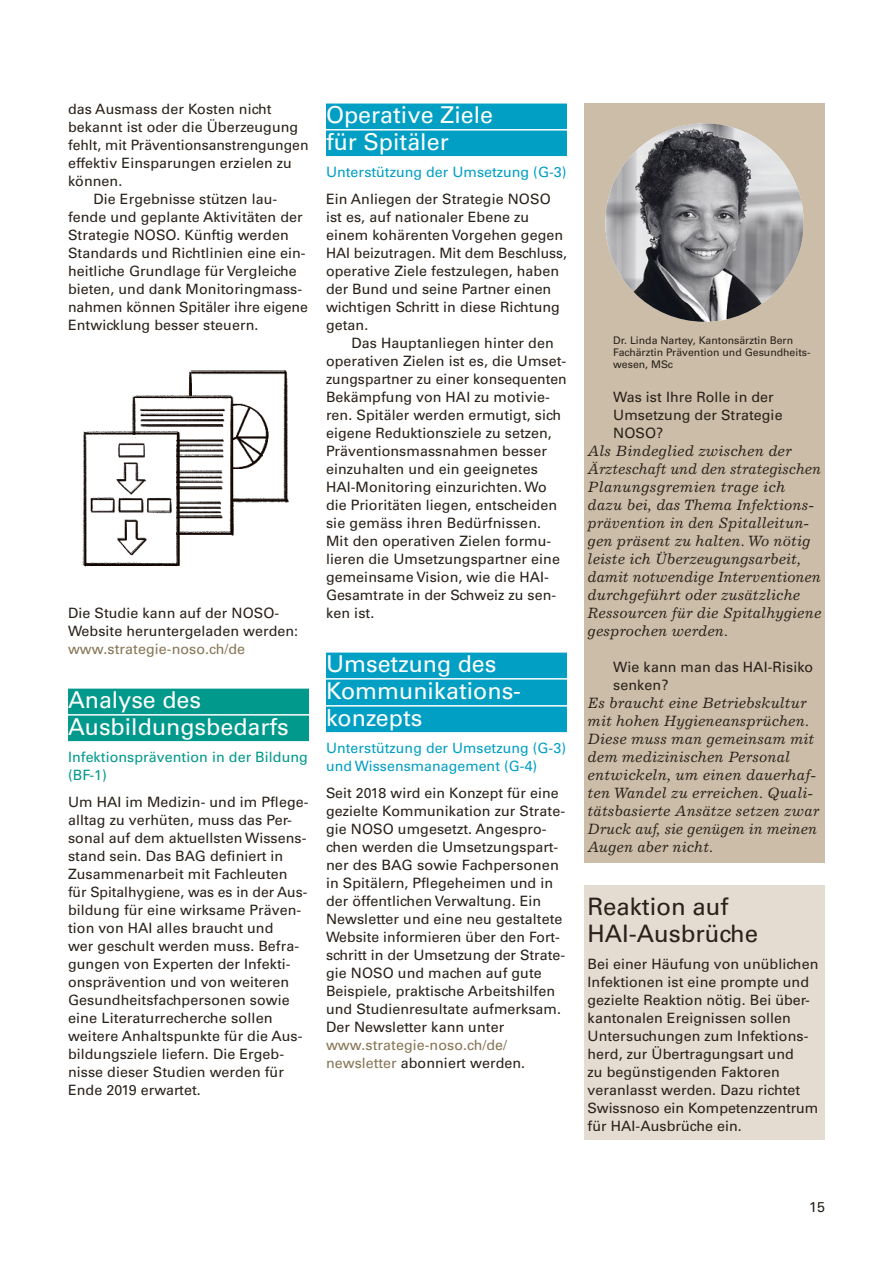
<style>
.page{position:relative;width:893px;height:1263px;background:#fff}
.page>*{position:absolute;margin:0;border:0;box-sizing:border-box;transform-origin:0 0}
.t1{font:24px/27px "Univers LT";color:#29211a}
.t2{font:23.25px/27px "Univers LT";color:#fff}
.t3{font:italic 15px/18px "Excelsior LT";color:#29211a}
.t4{font:14.25px/18px "Univers LT";letter-spacing:.005em;color:#29211a}
.t5{font:14.25px/18px "Univers LT";letter-spacing:.005em;color:#009fc3}
.t6{font:14.25px/18px "Univers LT";letter-spacing:.005em;color:#867554}
.t7{font:14.25px/18px "Univers LT";letter-spacing:.005em;color:#00998b}
.t8{font:10.5px/12px "Univers LT";color:#29211a}
.s1{color:#29211a}
</style>
<div class="page">
<div style="left:584px;top:103px;width:241px;height:759px;background:#cbbda8"></div>
<div style="left:584px;top:885px;width:241px;height:254px;background:#e4dcd0"></div>
<div style="left:68px;top:689px;width:241px;height:25px;background:#00998b"></div>
<div style="left:68px;top:716px;width:241px;height:25px;background:#00998b"></div>
<div style="left:326px;top:104px;width:241px;height:25px;background:#009fc3"></div>
<div style="left:326px;top:131px;width:241px;height:25px;background:#009fc3"></div>
<div style="left:326px;top:653px;width:241px;height:25px;background:#009fc3"></div>
<div style="left:326px;top:680px;width:241px;height:25px;background:#009fc3"></div>
<div style="left:326px;top:707px;width:241px;height:25px;background:#009fc3"></div>
<img style="left:605px;top:123px;width:199px;height:199px;border-radius:99px">
<img style="left:82px;top:370px;width:207px;height:197px">
<p class="t4" style="left:68px;top:100px;width:205px">das Ausmass der Kosten nicht</p>
<p class="t4" style="left:68px;top:118px;width:232px">bekannt ist oder die Überzeugung</p>
<p class="t4" style="left:68px;top:136px;width:242px">fehlt, mit Präventionsanstrengungen</p>
<p class="t4" style="left:68px;top:154px;width:225px">effektiv Einsparungen erzielen zu</p>
<p class="t4" style="left:68px;top:172px;width:56px">können.</p>
<p class="t4" style="left:94px;top:190px;width:185px">Die Ergebnisse stützen lau-</p>
<p class="t4" style="left:68px;top:208px;width:236px">fende und geplante Aktivitäten der</p>
<p class="t4" style="left:68px;top:226px;width:222px">Strategie NOSO. Künftig werden</p>
<p class="t4" style="left:68px;top:244px;width:239px">Standards und Richtlinien eine ein-</p>
<p class="t4" style="left:68px;top:262px;width:230px">heitliche Grundlage für Vergleiche</p>
<p class="t4" style="left:68px;top:280px;width:236px">bieten, und dank Monitoringmass-</p>
<p class="t4" style="left:68px;top:298px;width:241px">nahmen können Spitäler ihre eigene</p>
<p class="t4" style="left:68px;top:316px;width:192px">Entwicklung besser steuern.</p>
<p class="t4" style="left:68px;top:604px;width:232px">Die Studie kann auf der NOSO-<br>Website heruntergeladen werden:</p>
<p class="t6" style="left:68px;top:640px;width:179px">www.strategie-noso.ch/de</p>
<h2 class="t2" style="left:68px;top:686px;width:222px">Analyse des<br>Ausbildungsbedarfs</h2>
<p class="t7" style="left:68px;top:748px;width:241px">Infektionsprävention in der Bildung (BF-1)</p>
<p class="t4" style="left:68px;top:793px;width:242px">Um HAI im Medizin- und im Pflege&shy;alltag zu verhüten, muss das Per&shy;sonal auf dem aktuellsten Wissens&shy;stand sein. Das BAG definiert in<br>Zusammenarbeit mit Fachleuten für Spitalhygiene, was es in der Aus&shy;bildung für eine wirksame Präven&shy;tion von HAI alles braucht und<br>wer geschult werden muss. Befra&shy;gungen von Experten der Infekti&shy;onsprävention und von weiteren<br>Gesundheitsfachpersonen sowie eine Literaturrecherche sollen weitere Anhaltspunkte für die Aus&shy;bildungsziele liefern. Die Ergeb&shy;nisse dieser Studien werden für<br>Ende 2019 erwartet.</p>
<h2 class="t2" style="left:326px;top:101px;width:169px">Operative Ziele für Spitäler</h2>
<p class="t5" style="left:326px;top:163px;width:242px">Unterstützung der Umsetzung (G-3)</p>
<p class="t4" style="left:326px;top:190px;width:242px">Ein Anliegen der Strategie NOSO ist es, auf nationaler Ebene zu einem kohärenten Vorgehen gegen<br>HAI beizutragen. Mit dem Beschluss, operative Ziele festzulegen, haben der Bund und seine Partner einen wichtigen Schritt in diese Richtung getan.</p>
<p class="t4" style="left:326px;top:334px;width:242px;text-indent:26px">Das Hauptanliegen hinter den operativen Zielen ist es, die Umset&shy;zungspartner zu einer konsequenten<br>Bekämpfung von HAI zu motivie&shy;ren. Spitäler werden ermutigt, sich eigene Reduktionsziele zu setzen,<br>Präventionsmassnahmen besser einzuhalten und ein geeignetes<br>HAI-Monitoring einzurichten. Wo die Prioritäten liegen, entscheiden sie gemäss ihren Bedürfnissen.<br>Mit den operativen Zielen formu&shy;lieren die Umsetzungspartner eine gemeinsame Vision, wie die HAI-<br>Gesamtrate in der Schweiz zu sen&shy;ken ist.</p>
<h2 class="t2" style="left:326px;top:650px;width:197px">Umsetzung des<br>Kommunikations&shy;konzepts</h2>
<p class="t5" style="left:326px;top:739px;width:241px">Unterstützung der Umsetzung (G-3) und Wissensmanagement (G-4)</p>
<p class="t4" style="left:326px;top:784px;width:241px">Seit 2018 wird ein Konzept für eine gezielte Kommunikation zur Strate&shy;gie NOSO umgesetzt. Angespro&shy;chen werden die Umsetzungspart&shy;ner des BAG sowie Fachpersonen in Spitälern, Pflegeheimen und in der öffentlichen Verwaltung. Ein Newsletter und eine neu gestaltete Website informieren über den Fort&shy;schritt in der Umsetzung der Strate&shy;gie NOSO und machen auf gute Beispiele, praktische Arbeitshilfen und Studienresultate aufmerksam.<br>Der Newsletter kann unter</p>
<p class="t6" style="left:326px;top:1036px;width:201px">www.strategie-noso.ch/de/ newsletter <span class="s1">abonniert werden.</span></p>
<p class="t8" style="left:613px;top:334px;width:198px">Dr. Linda Nartey, Kantonsärztin Bern<br>Fachärztin Prävention und Gesundheits&shy;wesen, MSc</p>
<p class="t4" style="left:613px;top:388px;width:171px">Was ist Ihre Rolle in der<br>Umsetzung der Strategie<br>NOSO?</p>
<p class="t3" style="left:588px;top:442px;width:235px">Als Bindeglied zwischen der<br>Ärzteschaft und den strategischen<br>Planungsgremien trage ich dazu bei, das Thema Infektions&shy;prävention in den Spitalleitun&shy;gen präsent zu halten. Wo nötig leiste ich Überzeugungsarbeit, damit notwendige Interventionen durchgeführt oder zusätzliche<br>Ressourcen für die Spitalhygiene gesprochen werden.</p>
<p class="t4" style="left:613px;top:658px;width:202px">Wie kann man das HAI-Risiko senken?</p>
<p class="t3" style="left:588px;top:694px;width:233px">Es braucht eine Betriebskultur mit hohen Hygieneansprüchen.<br>Diese muss man gemeinsam mit dem medizinischen Personal entwickeln, um einen dauerhaf&shy;ten Wandel zu erreichen. Quali&shy;tätsbasierte Ansätze setzen zwar<br>Druck auf, sie genügen in meinen<br>Augen aber nicht.</p>
<h1 class="t1" style="left:587px;top:893px;width:172px">Reaktion auf<br>HAI-Ausbrüche</h1>
<p class="t4" style="left:587px;top:955px;width:232px">Bei einer Häufung von unüblichen<br>Infektionen ist eine prompte und gezielte Reaktion nötig. Bei über&shy;kantonalen Ereignissen sollen<br>Untersuchungen zum Infektions&shy;herd, zur Übertragungsart und<br>zu begünstigenden Faktoren veranlasst werden. Dazu richtet<br>Swissnoso ein Kompetenzzentrum für HAI-Ausbrüche ein.</p>
<p class="t4" style="left:809px;top:1198px;width:17px">15</p>
</div>
